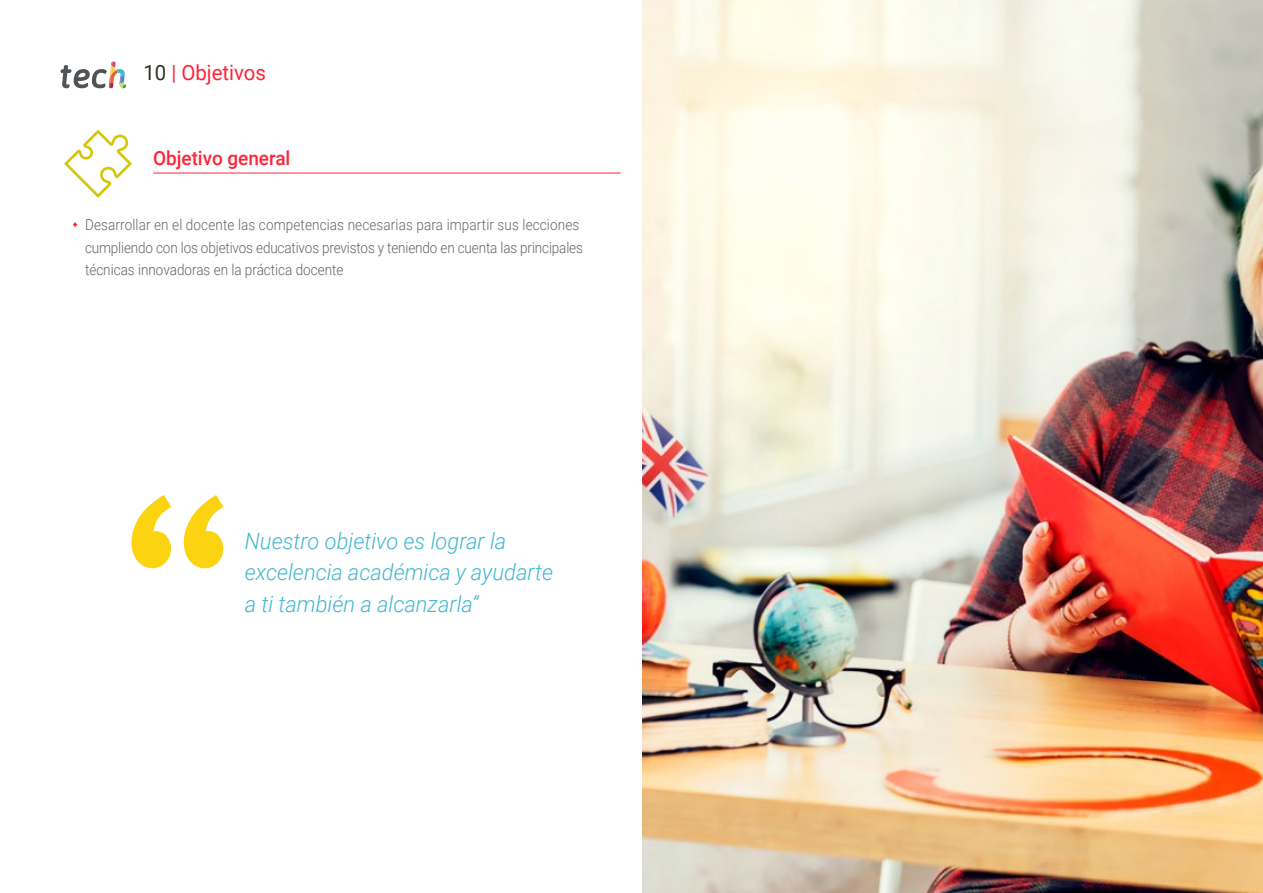
<style>
.page{position:relative;width:1263px;height:893px;background:#fff}
.page>*{position:absolute;margin:0;border:0;box-sizing:border-box;transform-origin:0 0}
.t1{font:italic 300 22.5px/31.5px "Roboto";color:#43b7cf}
.t2{font:21px "Roboto";color:#ff2438}
.t3{font:500 19.5px "Roboto";color:#ff2438}
.t4{font:300 15px/22.5px "Roboto";color:#61646a;scale:.9 1}
.s1{color:#312e20}
</style>
<div class="page">
<img style="left:642px;top:0;width:621px;height:893px">
<hr style="left:153px;top:173px;width:468px;height:1px;background:#ff2438">
<svg style="left:64px;top:130px;width:68px;height:68px"></svg>
<svg style="left:61px;top:62px;width:65px;height:27px"></svg>
<svg style="left:131px;top:495px;width:93px;height:73px"></svg>
<h2 class="t2" style="left:144px;top:57px;width:124px"><span class="s1">10</span> | Objetivos</h2>
<h3 class="t3" style="left:153px;top:144px;width:139px">Objetivo general</h3>
<p class="t4" style="left:85px;top:213px;width:555px">Desarrollar en el docente las competencias necesarias para impartir sus lecciones cumpliendo con los objetivos educativos previstos y teniendo en cuenta las principales técnicas innovadoras en la práctica docente</p>
<h1 class="t1" style="left:245px;top:524px;width:310px">Nuestro objetivo es lograr la excelencia académica y ayudarte a ti también a alcanzarla”</h1>
</div>
